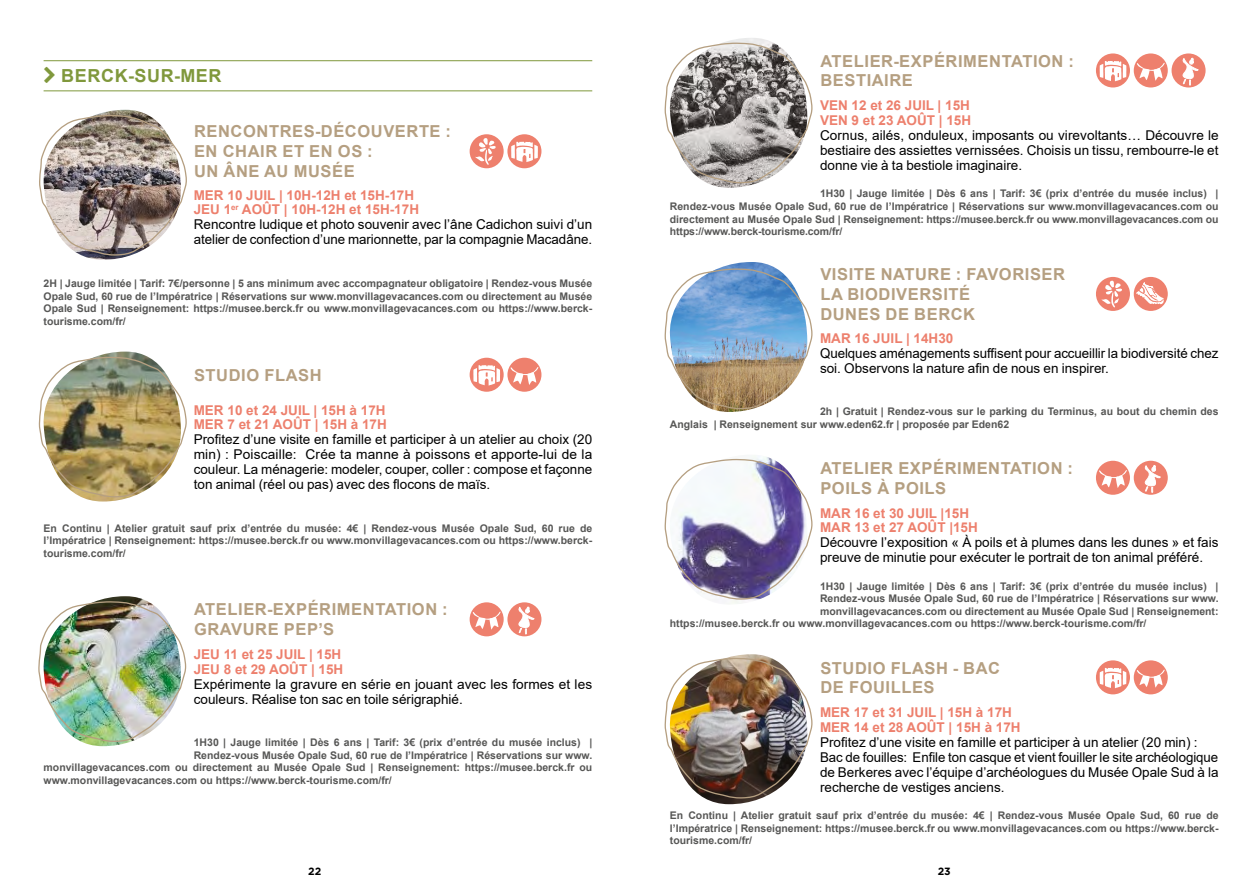
<style>
.page{position:relative;width:1259px;height:893px;background:#fff}
.page>*{position:absolute;margin:0;border:0;box-sizing:border-box;transform-origin:0 0}
.t1{font:700 18px "Arial";letter-spacing:.035em;color:#80983c}
.t2{font:700 16.5px/19.8px "Arial";letter-spacing:.035em;color:#b59f81}
.t3{font:13.5px/15px "Arial";color:#000}
.t4{font:700 13.5px/14.4px "Arial";color:#ed806d}
.t5{font:700 10.5px/12.6px "Arial";color:#575756;text-align:justify}
.t6{font:700 10.5px "Gotham HTF";color:#000}
.s1{font-weight:700;color:#ed806d}
</style>
<div class="page">
<hr style="left:44px;top:60px;width:548px;height:1px;background:#80983c">
<hr style="left:44px;top:91px;width:548px;height:1px;background:#80983c">
<img style="left:83px;top:110px;width:65px;height:150px">
<div style="left:469px;top:134px;width:35px;height:34px;background:#ee806d;border-radius:50%"></div>
<svg style="left:475px;top:138px;width:21px;height:27px"></svg>
<div style="left:507px;top:134px;width:34px;height:34px;background:#ee806d;border-radius:50%"></div>
<svg style="left:511px;top:142px;width:27px;height:20px"></svg>
<img style="left:81px;top:352px;width:67px;height:150px">
<div style="left:469px;top:358px;width:35px;height:34px;background:#ee806d;border-radius:50%"></div>
<svg style="left:473px;top:365px;width:27px;height:20px"></svg>
<div style="left:507px;top:358px;width:34px;height:34px;background:#ee806d;border-radius:50%"></div>
<svg style="left:510px;top:367px;width:28px;height:18px"></svg>
<img style="left:82px;top:596px;width:65px;height:150px">
<div style="left:469px;top:602px;width:35px;height:34px;background:#ee806d;border-radius:50%"></div>
<svg style="left:472px;top:611px;width:29px;height:19px"></svg>
<div style="left:507px;top:602px;width:34px;height:34px;background:#ee806d;border-radius:50%"></div>
<svg style="left:518px;top:606px;width:17px;height:28px"></svg>
<img style="left:39px;top:115px;width:148px;height:141px">
<img style="left:39px;top:357px;width:148px;height:140px">
<img style="left:38px;top:601px;width:148px;height:141px">
<img style="left:707px;top:38px;width:66px;height:150px">
<div style="left:1096px;top:53px;width:34px;height:34px;background:#ee806d;border-radius:50%"></div>
<svg style="left:1099px;top:61px;width:27px;height:20px"></svg>
<div style="left:1133px;top:53px;width:34px;height:34px;background:#ee806d;border-radius:50%"></div>
<svg style="left:1136px;top:63px;width:28px;height:18px"></svg>
<div style="left:1171px;top:53px;width:34px;height:34px;background:#ee806d;border-radius:50%"></div>
<svg style="left:1182px;top:57px;width:17px;height:28px"></svg>
<img style="left:712px;top:262px;width:64px;height:150px">
<div style="left:1096px;top:277px;width:34px;height:34px;background:#ee806d;border-radius:50%"></div>
<svg style="left:1101px;top:281px;width:21px;height:27px"></svg>
<div style="left:1133px;top:277px;width:34px;height:34px;background:#ee806d;border-radius:50%"></div>
<svg style="left:1136px;top:282px;width:27px;height:22px"></svg>
<div style="left:1096px;top:461px;width:34px;height:34px;background:#ee806d;border-radius:50%"></div>
<svg style="left:1099px;top:470px;width:28px;height:18px"></svg>
<div style="left:1133px;top:461px;width:34px;height:34px;background:#ee806d;border-radius:50%"></div>
<svg style="left:1144px;top:464px;width:17px;height:29px"></svg>
<img style="left:704px;top:654px;width:67px;height:150px">
<div style="left:1096px;top:660px;width:34px;height:34px;background:#ee806d;border-radius:50%"></div>
<svg style="left:1099px;top:668px;width:27px;height:20px"></svg>
<div style="left:1133px;top:660px;width:34px;height:34px;background:#ee806d;border-radius:50%"></div>
<svg style="left:1136px;top:670px;width:28px;height:18px"></svg>
<svg style="left:664px;top:43px;width:148px;height:140px"></svg>
<svg style="left:664px;top:268px;width:148px;height:141px"></svg>
<svg style="left:664px;top:459px;width:148px;height:141px"></svg>
<img style="left:664px;top:658px;width:148px;height:140px">
<h1 class="t1" style="left:61px;top:63px;width:162px">BERCK-SUR-MER</h1>
<h2 class="t2" style="left:194px;top:122px;width:258px">RENCONTRES-DÉCOUVERTE :<br>EN CHAIR ET EN OS :<br>UN ÂNE AU MUSÉE</h2>
<p class="t3" style="left:194px;top:188px;width:400px"><span class="s1">MER 10 JUIL | 10H-12H et 15H-17H<br>JEU 1</span><sup>er</sup> <span class="s1">AOÛT | 10H-12H et 15H-17H<br></span>Rencontre ludique et photo souvenir avec l’âne Cadichon suivi d’un atelier de confection d’une marionnette, par la compagnie Macadâne.</p>
<p class="t5" style="left:44px;top:277px;width:550px">2H | Jauge limitée | Tarif: 7€/personne | 5 ans minimum avec accompagnateur obligatoire | Rendez-vous Musée Opale Sud, 60 rue de l’Impératrice | Réservations sur www.monvillagevacances.com ou directement au Musée Opale Sud | Renseignement: https://musee.berck.fr ou www.monvillagevacances.com ou https://www.berck&shy;tourisme.com/fr/</p>
<h2 class="t2" style="left:194px;top:365px;width:129px">STUDIO FLASH</h2>
<p class="t4" style="left:194px;top:403px;width:195px">MER 10 et 24 JUIL | 15H à 17H<br>MER 7 et 21 AOÛT | 15H à 17H</p>
<p class="t3" style="left:194px;top:432px;width:400px;text-align:justify">Profitez d’une visite en famille et participer à un atelier au choix (20 min) : Poiscaille: Crée ta manne à poissons et apporte-lui de la couleur. La ménagerie: modeler, couper, coller : compose et façonne ton animal (réel ou pas) avec des flocons de maïs.</p>
<p class="t5" style="left:44px;top:522px;width:550px">En Continu | Atelier gratuit sauf prix d’entrée du musée: 4€ | Rendez-vous Musée Opale Sud, 60 rue de l’Impératrice | Renseignement: https://musee.berck.fr ou www.monvillagevacances.com ou https://www.berck&shy;tourisme.com/fr/</p>
<h2 class="t2" style="left:194px;top:600px;width:255px">ATELIER-EXPÉRIMENTATION :<br>GRAVURE PEP’S</h2>
<p class="t4" style="left:194px;top:647px;width:151px">JEU 11 et 25 JUIL | 15H<br>JEU 8 et 29 AOÛT | 15H</p>
<p class="t3" style="left:194px;top:676px;width:400px">Expérimente la gravure en série en jouant avec les formes et les couleurs. Réalise ton sac en toile sérigraphié.</p>
<p class="t5" style="left:194px;top:736px;width:400px">1H30 | Jauge limitée | Dès 6 ans | Tarif: 3€ (prix d’entrée du musée inclus) |</p>
<p class="t5" style="left:194px;top:749px;width:400px">Rendez-vous Musée Opale Sud, 60 rue de l’Impératrice | Réservations sur www.</p>
<p class="t5" style="left:44px;top:761px;width:550px">monvillagevacances.com ou directement au Musée Opale Sud | Renseignement: https://musee.berck.fr ou</p>
<p class="t5" style="left:44px;top:774px;width:350px">www.monvillagevacances.com ou https://www.berck-tourisme.com/fr/</p>
<h2 class="t2" style="left:820px;top:51px;width:255px">ATELIER-EXPÉRIMENTATION :<br>BESTIAIRE</h2>
<p class="t4" style="left:820px;top:99px;width:153px">VEN 12 et 26 JUIL | 15H<br>VEN 9 et 23 AOÛT | 15H</p>
<p class="t3" style="left:820px;top:127px;width:400px;text-align:justify">Cornus, ailés, onduleux, imposants ou virevoltants… Découvre le bestiaire des assiettes vernissées. Choisis un tissu, rembourre-le et donne vie à ta bestiole imaginaire.</p>
<p class="t5" style="left:670px;top:187px;width:550px;text-indent:150px">1H30 | Jauge limitée | Dès 6 ans | Tarif: 3€ (prix d’entrée du musée inclus) | Rendez-vous Musée Opale Sud, 60 rue de l’Impératrice | Réservations sur www.monvillagevacances.com ou directement au Musée Opale Sud | Renseignement: https://musee.berck.fr ou www.monvillagevacances.com ou https://www.berck-tourisme.com/fr/</p>
<h2 class="t2" style="left:820px;top:265px;width:246px">VISITE NATURE : FAVORISER<br>LA BIODIVERSITÉ<br>DUNES DE BERCK</h2>
<p class="t4" style="left:820px;top:331px;width:135px">MAR 16 JUIL | 14H30</p>
<p class="t3" style="left:820px;top:345px;width:400px">Quelques aménagements suffisent pour accueillir la biodiversité chez soi. Observons la nature afin de nous en inspirer.</p>
<p class="t5" style="left:670px;top:405px;width:550px;text-indent:150px">2h | Gratuit | Rendez-vous sur le parking du Terminus, au bout du chemin des<br>Anglais | Renseignement sur www.eden62.fr | proposée par Eden62</p>
<h2 class="t2" style="left:820px;top:458px;width:254px">ATELIER EXPÉRIMENTATION :<br>POILS À POILS</h2>
<p class="t4" style="left:820px;top:506px;width:159px">MAR 16 et 30 JUIL |15H<br>MAR 13 et 27 AOÛT |15H</p>
<p class="t3" style="left:820px;top:535px;width:400px">Découvre l’exposition « À poils et à plumes dans les dunes » et fais preuve de minutie pour exécuter le portrait de ton animal préféré.</p>
<p class="t5" style="left:820px;top:580px;width:400px">1H30 | Jauge limitée | Dès 6 ans | Tarif: 3€ (prix d’entrée du musée inclus) |</p>
<p class="t5" style="left:820px;top:592px;width:400px">Rendez-vous Musée Opale Sud, 60 rue de l’Impératrice | Réservations sur www.</p>
<p class="t5" style="left:820px;top:605px;width:400px">monvillagevacances.com ou directement au Musée Opale Sud | Renseignement:</p>
<p class="t5" style="left:670px;top:617px;width:478px">https://musee.berck.fr ou www.monvillagevacances.com ou https://www.berck-tourisme.com/fr/</p>
<h2 class="t2" style="left:820px;top:658px;width:181px">STUDIO FLASH - BAC<br>DE FOUILLES</h2>
<p class="t4" style="left:820px;top:705px;width:202px">MER 17 et 31 JUIL | 15H à 17H<br>MER 14 et 28 AOÛT | 15H à 17H</p>
<p class="t3" style="left:820px;top:734px;width:400px">Profitez d’une visite en famille et participer à un atelier (20 min) :<br>Bac de fouilles: Enfile ton casque et vient fouiller le site archéologique de Berkeres avec l’équipe d’archéologues du Musée Opale Sud à la recherche de vestiges anciens.</p>
<p class="t5" style="left:670px;top:809px;width:550px">En Continu | Atelier gratuit sauf prix d’entrée du musée: 4€ | Rendez-vous Musée Opale Sud, 60 rue de l’Impératrice | Renseignement: https://musee.berck.fr ou www.monvillagevacances.com ou https://www.berck&shy;tourisme.com/fr/</p>
<p class="t6" style="left:308px;top:865px;width:15px">22</p>
<p class="t6" style="left:937px;top:865px;width:15px">23</p>
</div>
